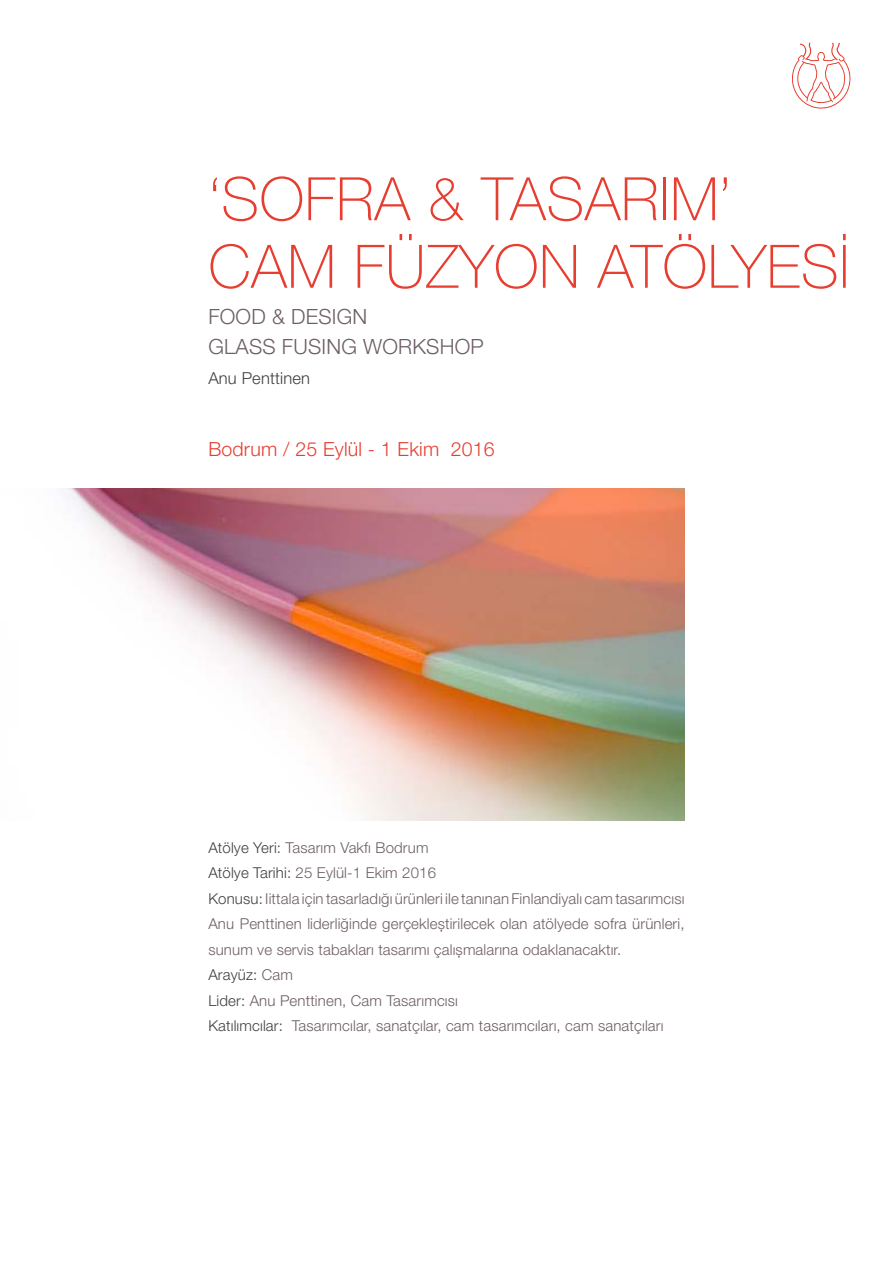
<style>
.page{position:relative;width:893px;height:1263px;background:#fff}
.page>*{position:absolute;margin:0;border:0;box-sizing:border-box;transform-origin:0 0}
.t1{font:100 60px/67.5px "Helvetica Neue LT Pro";letter-spacing:.01em;color:#e63e30}
.t2{font:300 21px/30px "Helvetica Neue LT Pro";letter-spacing:.01em;color:#6d5e67}
.t3{font:300 19.5px "Helvetica Neue LT Pro";letter-spacing:.01em;color:#e63e30}
.t4{font:300 16.5px "Helvetica Neue LT Pro";letter-spacing:.01em;color:#414042}
.t5{font:300 15px/25.5px "Helvetica Neue LT Pro";letter-spacing:.01em;color:#6d5e67}
.s1{color:#414042}
</style>
<div class="page">
<svg style="left:792px;top:43px;width:59px;height:66px"></svg>
<img style="left:66px;top:488px;width:619px;height:333px">
<h1 class="t1" style="left:208px;top:165px;width:643px">‘SOFRA &amp; TASARIM’<br>CAM FÜZYON ATÖLYESİ</h1>
<h2 class="t2" style="left:208px;top:301px;width:277px">FOOD &amp; DESIGN<br>GLASS FUSING WORKSHOP</h2>
<p class="t4" style="left:208px;top:368px;width:103px">Anu Penttinen</p>
<h3 class="t3" style="left:208px;top:437px;width:288px">Bodrum / 25 Eylül - 1 Ekim 2016</h3>
<p class="t5" style="left:208px;top:834px;width:478px"><span class="s1">Atölye Yeri:</span> Tasarım Vakfı Bodrum<br><span class="s1">Atölye Tarihi:</span> 25 Eylül-1 Ekim 2016<br><span class="s1">Konusu:</span> Iittala için tasarladığı ürünleri ile tanınan Finlandiyalı cam tasarımcısı Anu Penttinen liderliğinde gerçekleştirilecek olan atölyede sofra ürünleri, sunum ve servis tabakları tasarımı çalışmalarına odaklanacaktır.<br><span class="s1">Arayüz:</span> Cam<br><span class="s1">Lider:</span> Anu Penttinen, Cam Tasarımcısı<br><span class="s1">Katılımcılar:</span> Tasarımcılar, sanatçılar, cam tasarımcıları, cam sanatçıları</p>
</div>
